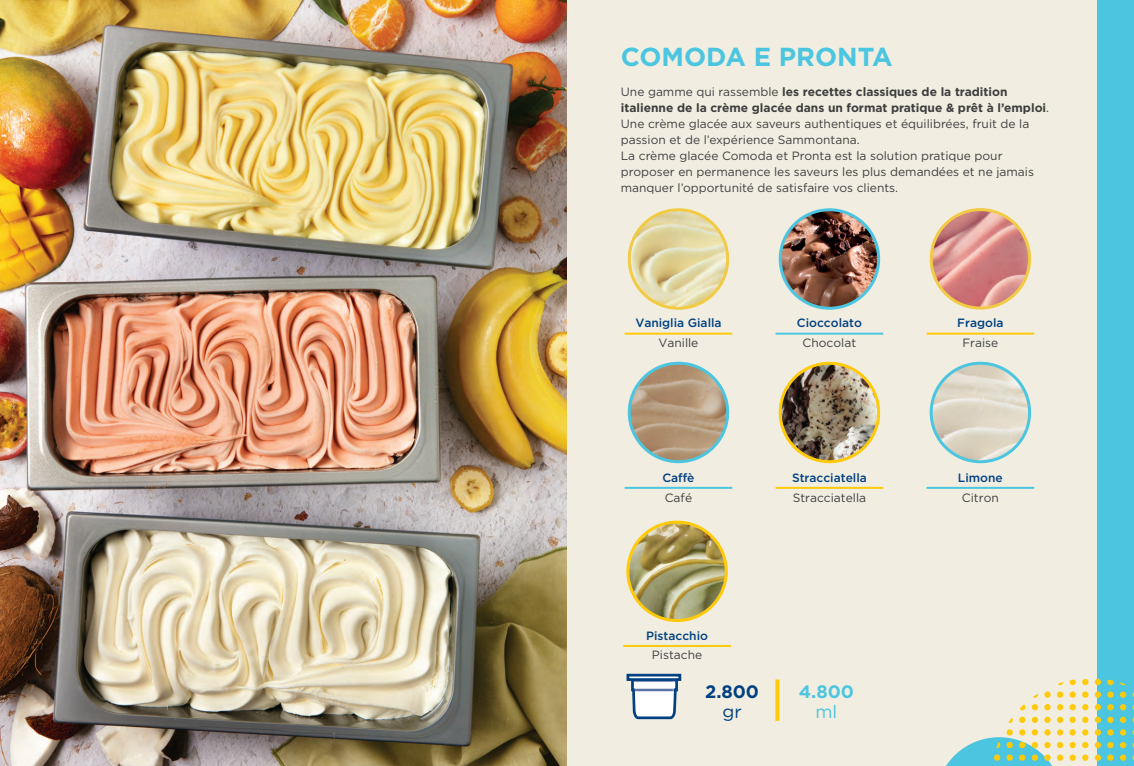
<style>
.page{position:relative;width:1134px;height:766px;background:#fff}
.page>*{position:absolute;margin:0;border:0;box-sizing:border-box;transform-origin:0 0}
.t1{font:700 26px "Gotham";color:#4cc6e0}
.t2{font:700 18px "Gotham";color:#4cc6e0}
.t3{font:700 18px "Gotham";color:#014081}
.t4{font:18px "Gotham";color:#4cc6e0}
.t5{font:18px "Gotham";color:#014081}
.t6{font:12px/16px "Gotham";color:#3e3e3f}
.t7{font:500 12px "Gotham";color:#014081}
.s1{font-weight:700}
</style>
<div class="page">
<div style="left:567px;top:0;width:567px;height:765px;background:#f1eee1"></div>
<div style="left:1098px;top:0;width:36px;height:765px;background:#4cc6e0"></div>
<svg style="left:1120px;top:716px;width:6px;height:6px"></svg>
<svg style="left:1120px;top:729px;width:6px;height:6px"></svg>
<div style="left:1107px;top:716px;width:7px;height:6px;background:#feca0a;border-radius:50%"></div>
<svg style="left:1095px;top:716px;width:6px;height:6px"></svg>
<div style="left:1107px;top:729px;width:7px;height:6px;background:#feca0a;border-radius:50%"></div>
<svg style="left:1095px;top:729px;width:6px;height:6px"></svg>
<div style="left:1120px;top:741px;width:6px;height:7px;background:#feca0a;border-radius:50%"></div>
<svg style="left:1120px;top:754px;width:6px;height:6px"></svg>
<svg style="left:1107px;top:741px;width:7px;height:7px"></svg>
<div style="left:1095px;top:741px;width:6px;height:7px;background:#feca0a;border-radius:50%"></div>
<div style="left:1107px;top:754px;width:7px;height:6px;background:#feca0a;border-radius:50%"></div>
<svg style="left:1095px;top:754px;width:6px;height:6px"></svg>
<svg style="left:1107px;top:678px;width:7px;height:7px"></svg>
<div style="left:1095px;top:678px;width:6px;height:7px;background:#feca0a;border-radius:50%"></div>
<svg style="left:1120px;top:691px;width:6px;height:6px"></svg>
<svg style="left:1120px;top:704px;width:6px;height:6px"></svg>
<div style="left:1107px;top:691px;width:7px;height:6px;background:#feca0a;border-radius:50%"></div>
<svg style="left:1095px;top:691px;width:6px;height:6px"></svg>
<div style="left:1107px;top:704px;width:7px;height:6px;background:#feca0a;border-radius:50%"></div>
<svg style="left:1095px;top:704px;width:6px;height:6px"></svg>
<svg style="left:1082px;top:716px;width:6px;height:6px"></svg>
<div style="left:1069px;top:716px;width:7px;height:6px;background:#feca0a;border-radius:50%"></div>
<svg style="left:1082px;top:729px;width:6px;height:6px"></svg>
<div style="left:1069px;top:729px;width:7px;height:6px;background:#feca0a;border-radius:50%"></div>
<svg style="left:1057px;top:716px;width:6px;height:6px"></svg>
<div style="left:1044px;top:716px;width:7px;height:6px;background:#feca0a;border-radius:50%"></div>
<svg style="left:1082px;top:741px;width:6px;height:7px"></svg>
<svg style="left:1069px;top:741px;width:7px;height:7px"></svg>
<svg style="left:1082px;top:754px;width:6px;height:6px"></svg>
<div style="left:1069px;top:754px;width:7px;height:6px;background:#feca0a;border-radius:50%"></div>
<div style="left:1082px;top:678px;width:6px;height:7px;background:#feca0a;border-radius:50%"></div>
<svg style="left:1069px;top:678px;width:7px;height:7px"></svg>
<svg style="left:1082px;top:691px;width:6px;height:6px"></svg>
<div style="left:1069px;top:691px;width:7px;height:6px;background:#feca0a;border-radius:50%"></div>
<svg style="left:1082px;top:704px;width:6px;height:6px"></svg>
<svg style="left:1069px;top:703px;width:7px;height:7px"></svg>
<svg style="left:1057px;top:691px;width:6px;height:6px"></svg>
<div style="left:1044px;top:691px;width:7px;height:6px;background:#feca0a;border-radius:50%"></div>
<svg style="left:1057px;top:703px;width:6px;height:7px"></svg>
<svg style="left:1044px;top:703px;width:7px;height:7px"></svg>
<svg style="left:1032px;top:716px;width:6px;height:6px"></svg>
<svg style="left:1019px;top:716px;width:6px;height:6px"></svg>
<svg style="left:1006px;top:716px;width:7px;height:6px"></svg>
<svg style="left:946px;top:729px;width:117px;height:36px"></svg>
<svg style="left:1033px;top:693px;width:5px;height:4px"></svg>
<svg style="left:1032px;top:703px;width:6px;height:7px"></svg>
<svg style="left:1019px;top:703px;width:6px;height:7px"></svg>
<img style="left:0;top:0;width:567px;height:765px">
<img style="left:780px;top:363px;width:99px;height:98px;border-radius:49px">
<div style="left:779px;top:361px;width:101px;height:102px;border:3px solid #feca0a;border-radius:50%"></div>
<hr style="left:775px;top:486px;width:108px;height:2px;background:#feca0a">
<img style="left:780px;top:210px;width:99px;height:98px;border-radius:49px">
<div style="left:779px;top:208px;width:101px;height:102px;border:3px solid #4cc6e0;border-radius:50%"></div>
<hr style="left:775px;top:332px;width:108px;height:2px;background:#4cc6e0">
<img style="left:629px;top:363px;width:99px;height:98px;border-radius:49px">
<div style="left:628px;top:361px;width:101px;height:102px;border:3px solid #4cc6e0;border-radius:50%"></div>
<hr style="left:625px;top:486px;width:107px;height:2px;background:#4cc6e0">
<img style="left:628px;top:522px;width:98px;height:98px;border-radius:49px">
<div style="left:626px;top:520px;width:102px;height:102px;border:3px solid #feca0a;border-radius:50%"></div>
<hr style="left:623px;top:644px;width:108px;height:2px;background:#feca0a">
<img style="left:931px;top:209px;width:98px;height:99px;border-radius:49px">
<div style="left:930px;top:208px;width:101px;height:101px;border:3px solid #f3ca44;border-radius:50%"></div>
<hr style="left:926px;top:332px;width:108px;height:2px;background:#feca0a">
<img style="left:629px;top:210px;width:99px;height:98px;border-radius:49px">
<div style="left:628px;top:208px;width:101px;height:102px;border:3px solid #f3ca44;border-radius:50%"></div>
<hr style="left:625px;top:332px;width:107px;height:2px;background:#feca0a">
<img style="left:931px;top:363px;width:98px;height:98px;border-radius:49px">
<div style="left:930px;top:361px;width:101px;height:102px;border:3px solid #4cc6e0;border-radius:50%"></div>
<hr style="left:926px;top:486px;width:108px;height:2px;background:#4cc6e0">
<svg style="left:775px;top:679px;width:4px;height:41px"></svg>
<svg style="left:631px;top:680px;width:47px;height:39px;background:#ced9e5"></svg>
<img style="left:634px;top:688px;width:40px;height:3px">
<img style="left:634px;top:680px;width:41px;height:2px">
<svg style="left:626px;top:673px;width:55px;height:7px"></svg>
<h1 class="t1" style="left:621px;top:39px;width:273px">COMODA E PRONTA</h1>
<p class="t6" style="left:621px;top:83px;width:430px">Une gamme qui rassemble <span class="s1">les recettes classiques de la tradition italienne de la crème glacée dans un format pratique &amp; prêt à l’emploi</span>.<br>Une crème glacée aux saveurs authentiques et équilibrées, fruit de la passion et de l’expérience Sammontana.<br>La crème glacée Comoda et Pronta est la solution pratique pour proposer en permanence les saveurs les plus demandées et ne jamais manquer l’opportunité de satisfaire vos clients.</p>
<p class="t7" style="left:635px;top:315px;width:88px">Vaniglia Gialla</p>
<p class="t6" style="left:658px;top:334px;width:41px">Vanille</p>
<p class="t7" style="left:797px;top:315px;width:67px">Cioccolato</p>
<p class="t6" style="left:803px;top:334px;width:55px">Chocolat</p>
<p class="t7" style="left:957px;top:315px;width:48px">Fragola</p>
<p class="t6" style="left:962px;top:334px;width:37px">Fraise</p>
<p class="t7" style="left:662px;top:469px;width:34px">Caffè</p>
<p class="t6" style="left:665px;top:489px;width:29px">Café</p>
<p class="t7" style="left:792px;top:469px;width:76px">Stracciatella</p>
<p class="t6" style="left:793px;top:489px;width:75px">Stracciatella</p>
<p class="t7" style="left:958px;top:469px;width:46px">Limone</p>
<p class="t6" style="left:962px;top:489px;width:38px">Citron</p>
<p class="t7" style="left:646px;top:627px;width:63px">Pistacchio</p>
<p class="t6" style="left:652px;top:646px;width:52px">Pistache</p>
<h2 class="t3" style="left:705px;top:679px;width:55px">2.800</h2>
<h2 class="t5" style="left:722px;top:700px;width:21px">gr</h2>
<h2 class="t2" style="left:799px;top:679px;width:57px">4.800</h2>
<h2 class="t4" style="left:815px;top:700px;width:23px">ml</h2>
</div>
